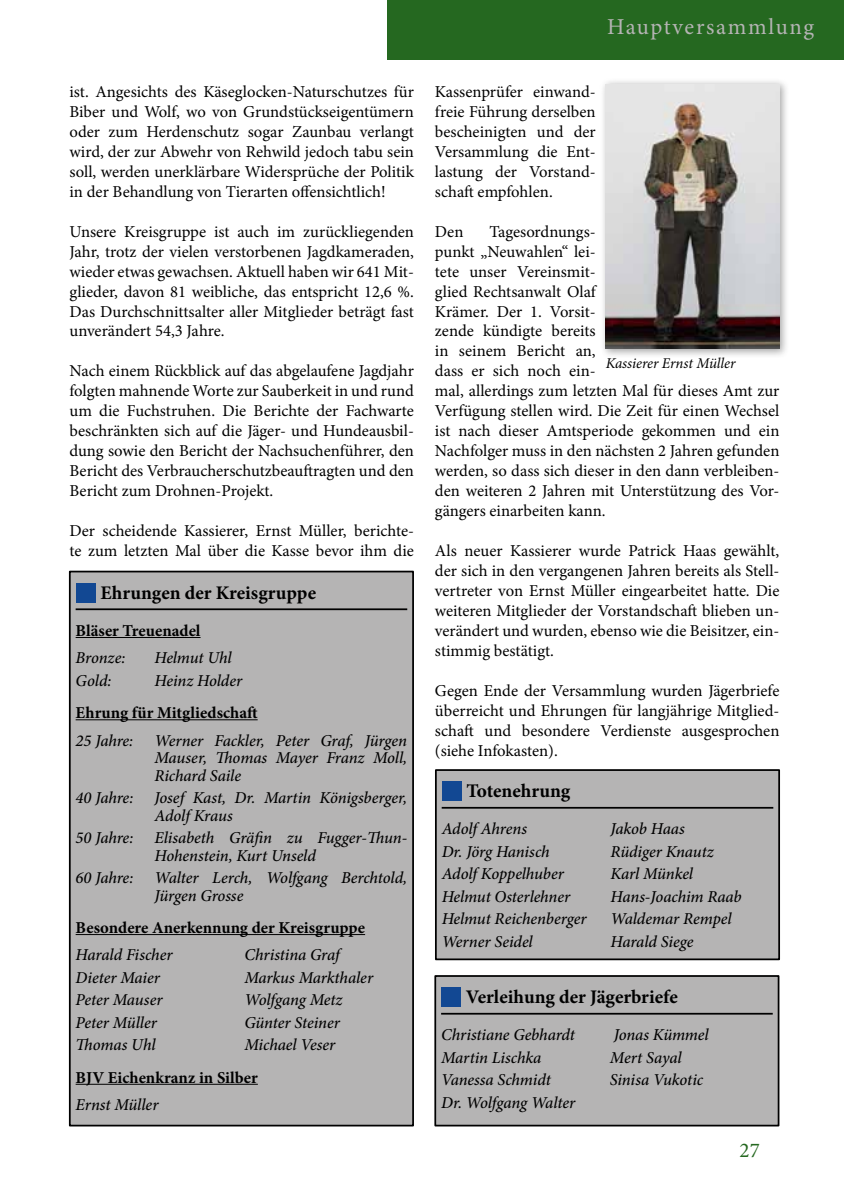
<style>
.page{position:relative;width:844px;height:1191px;background:#fff}
.page>*{position:absolute;margin:0;border:0;box-sizing:border-box;transform-origin:0 0}
.t1{font:22.75px "Minion Pro";letter-spacing:.065em;color:#b5b4b4}
.t2{font:21px "Minion Pro";color:#256820}
.t3{font:700 19.25px "Minion Pro";color:#000}
.t4{font:16.62px/19.9px "Minion Pro";color:#000;text-align:justify}
.t5{font:italic 500 16.62px/17.5px "Minion Pro";letter-spacing:-.01em;color:#000}
.t6{font:700 16.62px "Minion Pro";color:#000}
.t7{font:italic 14.88px "Minion Pro";letter-spacing:-.005em;color:#000}
</style>
<div class="page">
<div style="left:70px;top:571px;width:343px;height:554px;background:#b5b4b4"></div>
<hr style="left:76px;top:608px;width:331px;height:2px;background:#000">
<hr style="left:76px;top:637px;width:124px;height:1px;background:#000">
<hr style="left:76px;top:719px;width:181px;height:1px;background:#000">
<hr style="left:76px;top:934px;width:289px;height:1px;background:#000">
<hr style="left:76px;top:1083px;width:182px;height:1px;background:#000">
<div style="left:76px;top:582px;width:19px;height:20px;background:#124893"></div>
<div style="left:69px;top:570px;width:345px;height:556px;border:2px solid #000"></div>
<div style="left:435px;top:976px;width:343px;height:149px;background:#b5b4b4"></div>
<hr style="left:441px;top:1012px;width:331px;height:2px;background:#000">
<div style="left:441px;top:987px;width:20px;height:20px;background:#124893"></div>
<div style="left:434px;top:975px;width:345px;height:151px;border:2px solid #000"></div>
<div style="left:436px;top:770px;width:343px;height:189px;background:#b5b4b4"></div>
<hr style="left:441px;top:807px;width:332px;height:1px;background:#000">
<div style="left:441px;top:781px;width:20px;height:20px;background:#124893"></div>
<div style="left:435px;top:769px;width:344px;height:191px;border:2px solid #000"></div>
<div style="left:599px;top:78px;width:190px;height:280px;background:#000;opacity:.35"></div>
<img style="left:605px;top:84px;width:174px;height:265px">
<div style="left:387px;top:0;width:456px;height:60px;background:#256820"></div>
<p class="t4" style="left:69px;top:82px;width:346px">ist. Angesichts des Käseglocken-Naturschutzes für Biber und Wolf, wo von Grundstückseigentümern oder zum Herdenschutz sogar Zaunbau verlangt wird, der zur Abwehr von Rehwild jedoch tabu sein soll, werden unerklärbare Widersprüche der Politik in der Behandlung von Tierarten offensichtlich!</p>
<p class="t4" style="left:69px;top:221px;width:346px">Unsere Kreisgruppe ist auch im zurückliegenden Jahr, trotz der vielen verstorbenen Jagdkameraden, wieder etwas gewachsen. Aktuell haben wir 641 Mit&shy;glieder, davon 81 weibliche, das entspricht 12,6 %.<br>Das Durchschnittsalter aller Mitglieder beträgt fast unverändert 54,3 Jahre.</p>
<p class="t4" style="left:69px;top:361px;width:346px">Nach einem Rückblick auf das abgelaufene Jagdjahr folgten mahnende Worte zur Sauberkeit in und rund um die Fuchstruhen. Die Berichte der Fachwarte beschränkten sich auf die Jäger- und Hundeausbil&shy;dung sowie den Bericht der Nachsuchenführer, den Bericht des Verbraucherschutzbeauftragten und den Bericht zum Drohnen-Projekt.</p>
<p class="t4" style="left:69px;top:521px;width:346px">Der scheidende Kassierer, Ernst Müller, berichte&shy;te zum letzten Mal über die Kasse bevor ihm die</p>
<p class="t3" style="left:100px;top:579px;width:217px">Ehrungen der Kreisgruppe</p>
<p class="t6" style="left:76px;top:619px;width:126px">Bläser Treuenadel</p>
<p class="t5" style="left:76px;top:649px;width:51px">Bronze:</p>
<p class="t5" style="left:154px;top:649px;width:79px">Helmut Uhl</p>
<p class="t5" style="left:76px;top:671px;width:37px">Gold:</p>
<p class="t5" style="left:154px;top:671px;width:89px">Heinz Holder</p>
<p class="t6" style="left:76px;top:701px;width:183px">Ehrung für Mitgliedschaft</p>
<p class="t5" style="left:76px;top:731px;width:59px">25 Jahre:</p>
<p class="t5" style="left:154px;top:731px;width:254px;text-align:justify">Werner Fackler, Peter Graf, Jürgen Mauser, Thomas Mayer Franz Moll, Richard Saile</p>
<p class="t5" style="left:76px;top:789px;width:59px">40 Jahre:</p>
<p class="t5" style="left:154px;top:789px;width:254px">Josef Kast, Dr. Martin Königsberger,<br>Adolf Kraus</p>
<p class="t5" style="left:76px;top:829px;width:59px">50 Jahre:</p>
<p class="t5" style="left:154px;top:829px;width:254px">Elisabeth Gräfin zu Fugger-Thun-<br>Hohenstein, Kurt Unseld</p>
<p class="t5" style="left:76px;top:869px;width:59px">60 Jahre:</p>
<p class="t5" style="left:154px;top:869px;width:254px">Walter Lerch, Wolfgang Berchtold,<br>Jürgen Grosse</p>
<p class="t6" style="left:76px;top:916px;width:291px">Besondere Anerkennung der Kreisgruppe</p>
<p class="t5" style="left:76px;top:946px;width:98px">Harald Fischer</p>
<p class="t5" style="left:244px;top:946px;width:97px">Christina Graf</p>
<p class="t5" style="left:76px;top:968px;width:86px">Dieter Maier</p>
<p class="t5" style="left:244px;top:968px;width:130px">Markus Markthaler</p>
<p class="t5" style="left:76px;top:991px;width:88px">Peter Mauser</p>
<p class="t5" style="left:244px;top:991px;width:99px">Wolfgang Metz</p>
<p class="t5" style="left:76px;top:1013px;width:83px">Peter Müller</p>
<p class="t5" style="left:244px;top:1013px;width:97px">Günter Steiner</p>
<p class="t5" style="left:76px;top:1036px;width:81px">Thomas Uhl</p>
<p class="t5" style="left:244px;top:1036px;width:92px">Michael Veser</p>
<p class="t6" style="left:76px;top:1065px;width:184px">BJV Eichenkranz in Silber</p>
<p class="t5" style="left:76px;top:1096px;width:84px">Ernst Müller</p>
<h1 class="t1" style="left:607px;top:12px;width:208px">Hauptversammlung</h1>
<p class="t4" style="left:435px;top:82px;width:162px">Kassenprüfer einwand&shy;freie Führung derselben bescheinigten und der Versammlung die Ent&shy;lastung der Vorstand&shy;schaft empfohlen.</p>
<p class="t4" style="left:435px;top:221px;width:30px">Den</p>
<p class="t4" style="left:435px;top:221px;width:346px;text-align:left;text-indent:54px">Tagesordnungs-<br>punkt „Neuwahlen“ lei-<br>tete unser Vereinsmit-<br>glied Rechtsanwalt Olaf<br>Krämer. Der 1. Vorsit-<br>zende kündigte bereits<br>in seinem Bericht an,<br>dass er sich noch ein-<br>mal, allerdings zum letzten Mal für dieses Amt zur Verfügung stellen wird. Die Zeit für einen Wechsel ist nach dieser Amtsperiode gekommen und ein Nachfolger muss in den nächsten 2 Jahren gefunden werden, so dass sich dieser in den dann verbleiben&shy;den weiteren 2 Jahren mit Unterstützung des Vor&shy;gängers einarbeiten kann.</p>
<p class="t4" style="left:435px;top:541px;width:346px">Als neuer Kassierer wurde Patrick Haas gewählt, der sich in den vergangenen Jahren bereits als Stell&shy;vertreter von Ernst Müller eingearbeitet hatte. Die weiteren Mitglieder der Vorstandschaft blieben un&shy;verändert und wurden, ebenso wie die Beisitzer, ein&shy;stimmig bestätigt.</p>
<p class="t4" style="left:435px;top:680px;width:346px">Gegen Ende der Versammlung wurden Jägerbriefe überreicht und Ehrungen für langjährige Mitglied&shy;schaft und besondere Verdienste ausgesprochen (siehe Infokasten).</p>
<p class="t7" style="left:605px;top:353px;width:131px">Kassierer Ernst Müller</p>
<p class="t3" style="left:466px;top:777px;width:105px">Totenehrung</p>
<p class="t5" style="left:441px;top:820px;width:87px">Adolf Ahrens</p>
<p class="t5" style="left:610px;top:820px;width:76px">Jakob Haas</p>
<p class="t5" style="left:441px;top:842px;width:110px">Dr. Jörg Hanisch</p>
<p class="t5" style="left:610px;top:842px;width:105px">Rüdiger Knautz</p>
<p class="t5" style="left:441px;top:865px;width:124px">Adolf Koppelhuber</p>
<p class="t5" style="left:610px;top:865px;width:84px">Karl Münkel</p>
<p class="t5" style="left:441px;top:887px;width:130px">Helmut Osterlehner</p>
<p class="t5" style="left:610px;top:887px;width:133px">Hans-Joachim Raab</p>
<p class="t5" style="left:441px;top:910px;width:146px">Helmut Reichenberger</p>
<p class="t5" style="left:610px;top:910px;width:122px">Waldemar Rempel</p>
<p class="t5" style="left:441px;top:932px;width:93px">Werner Seidel</p>
<p class="t5" style="left:610px;top:932px;width:84px">Harald Siege</p>
<p class="t3" style="left:466px;top:983px;width:213px">Verleihung der Jägerbriefe</p>
<p class="t5" style="left:441px;top:1026px;width:135px">Christiane Gebhardt</p>
<p class="t5" style="left:613px;top:1026px;width:96px">Jonas Kümmel</p>
<p class="t5" style="left:441px;top:1048px;width:102px">Martin Lischka</p>
<p class="t5" style="left:609px;top:1048px;width:73px">Mert Sayal</p>
<p class="t5" style="left:441px;top:1071px;width:111px">Vanessa Schmidt</p>
<p class="t5" style="left:609px;top:1071px;width:95px">Sinisa Vukotic</p>
<p class="t5" style="left:441px;top:1093px;width:135px">Dr. Wolfgang Walter</p>
<p class="t2" style="left:739px;top:1135px;width:22px">27</p>
</div>
